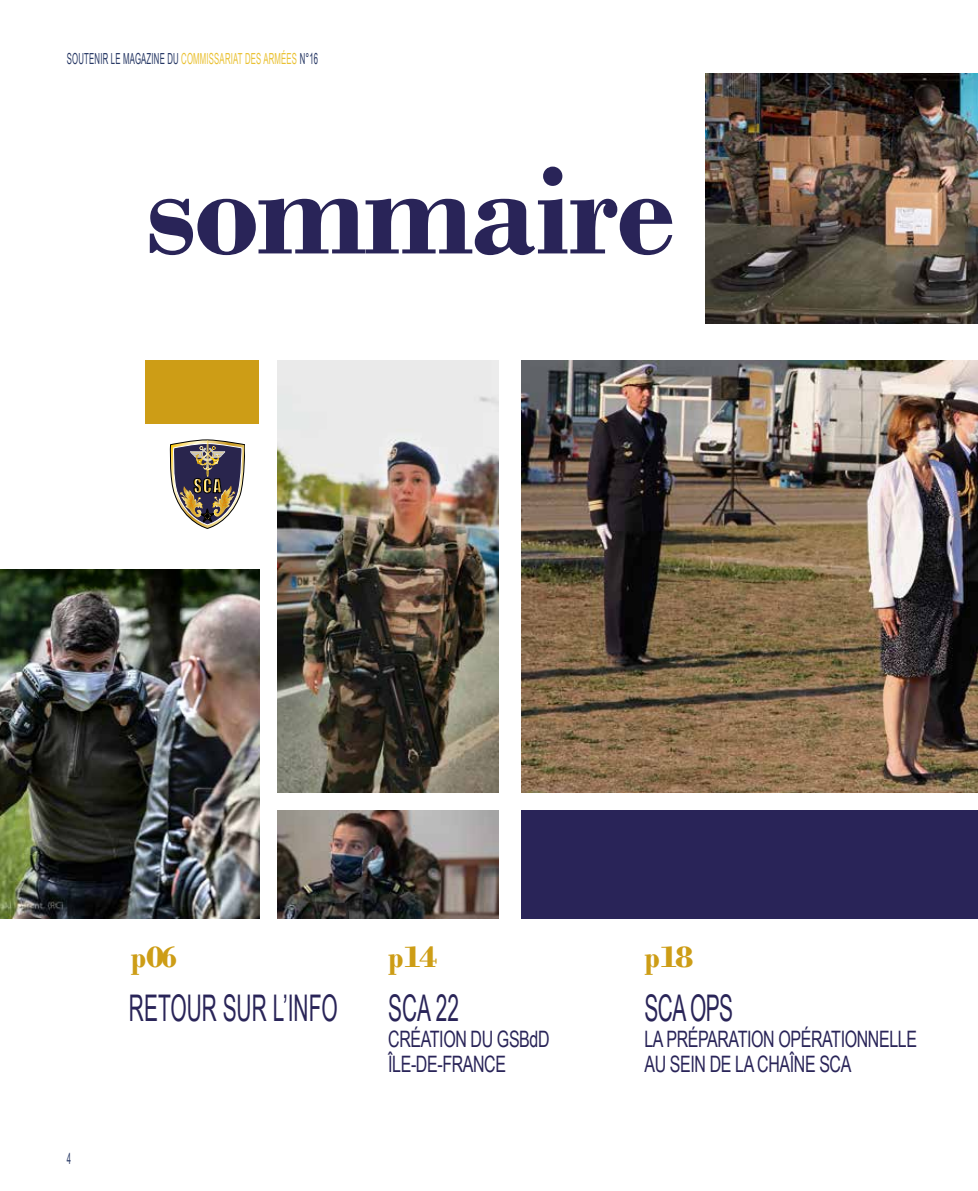
<style>
.page{position:relative;width:978px;height:1191px;background:#fff}
.page>*{position:absolute;margin:0;border:0;box-sizing:border-box;transform-origin:0 0}
.t1{font:700 135px "Bodoni";letter-spacing:-.02em;color:#292458}
.t2{font:36.75px "Arial Narrow";color:#292458;scale:.69 1}
.t3{font:700 31.5px "Bodoni";letter-spacing:-.04em;color:#cd9d16}
.t4{font:22.65px/25.5px "Arial Narrow";letter-spacing:-.02em;color:#292458;scale:.86 1}
.t5{font:15.3px "Arial Narrow";letter-spacing:.02em;color:#273865;scale:.62 1}
.s1{color:#eac132}
</style>
<div class="page">
<div style="left:146px;top:360px;width:113px;height:64px;background:#cd9d16"></div>
<img style="left:169px;top:439px;width:76px;height:89px">
<img style="left:706px;top:74px;width:272px;height:249px">
<img style="left:522px;top:360px;width:456px;height:432px">
<div style="left:522px;top:810px;width:456px;height:108px;background:#292458"></div>
<img style="left:277px;top:360px;width:222px;height:432px">
<img style="left:0;top:569px;width:259px;height:349px">
<img style="left:277px;top:810px;width:222px;height:108px">
<p class="t5" style="left:67px;top:47px;width:407px">SOUTENIR LE MAGAZINE DU <span class="s1">COMMISSARIAT DES ARMÉES</span> N°16</p>
<h1 class="t1" style="left:146px;top:130px;width:530px">sommaire</h1>
<p class="t5" style="left:67px;top:1147px;width:8px">4</p>
<h3 class="t3" style="left:131px;top:938px;width:48px">p06</h3>
<h2 class="t2" style="left:129px;top:981px;width:304px">RETOUR SUR L’INFO</h2>
<h3 class="t3" style="left:388px;top:938px;width:51px">p14</h3>
<h2 class="t2" style="left:388px;top:981px;width:104px">SCA 22</h2>
<p class="t4" style="left:388px;top:1025px;width:189px">CRÉATION DU GSBdD<br>ÎLE-DE-FRANCE</p>
<h3 class="t3" style="left:644px;top:938px;width:51px">p18</h3>
<h2 class="t2" style="left:644px;top:981px;width:130px">SCA OPS</h2>
<p class="t4" style="left:644px;top:1025px;width:318px">LA PRÉPARATION OPÉRATIONNELLE<br>AU SEIN DE LA CHAÎNE SCA</p>
</div>
